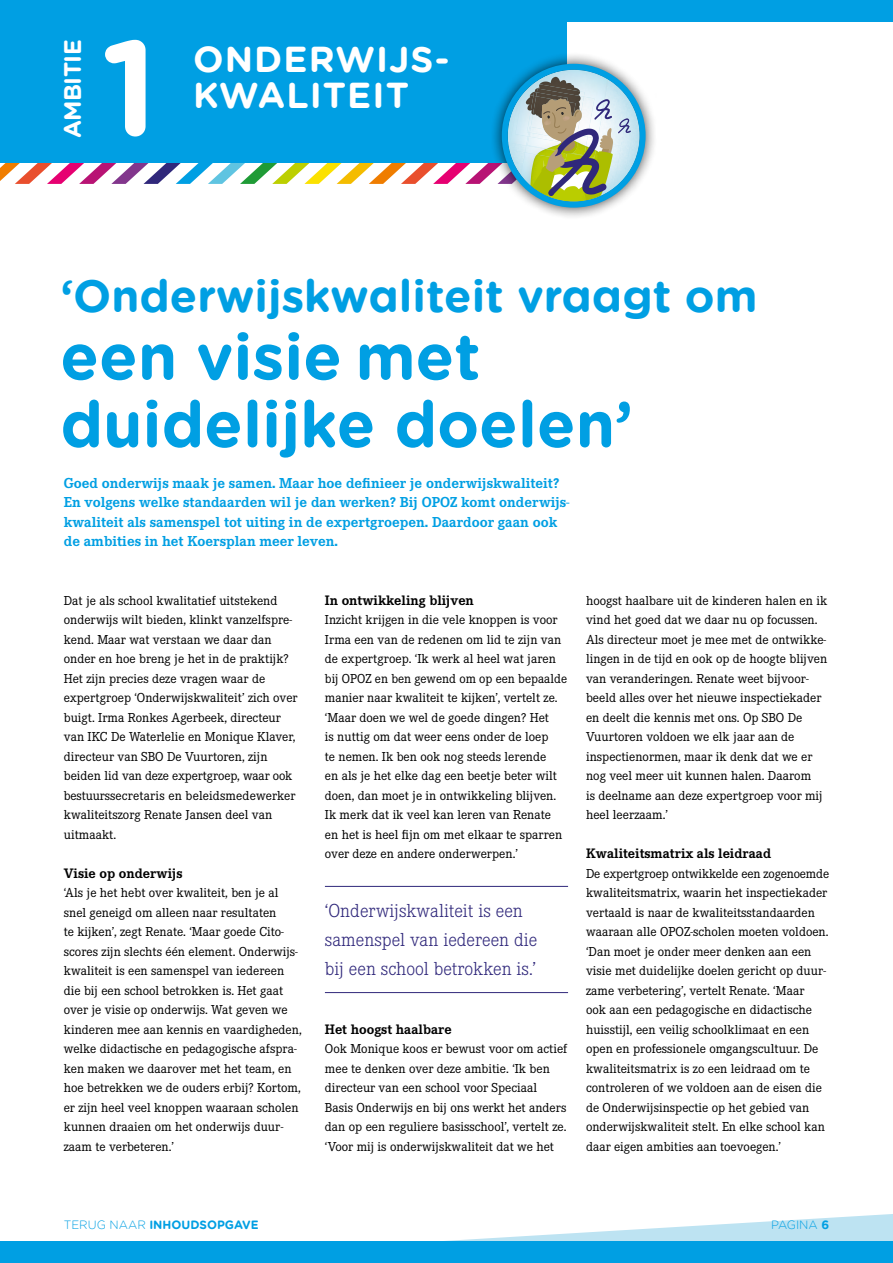
<style>
.page{position:relative;width:893px;height:1263px;background:#fff}
.page>*{position:absolute;margin:0;border:0;box-sizing:border-box;transform-origin:0 0}
.t1{font:700 135px "VGM Gotham Rounded";color:#fff}
.t2{font:700 64.5px/67.5px "VGM Gotham Rounded";color:#009fe3}
.t3{font:700 45px "VGM Gotham Rounded";color:#009fe3}
.t4{font:700 36px/36px "VGM Gotham Rounded";letter-spacing:.03em;color:#fff}
.t5{font:700 24px "VGM Gotham Rounded";letter-spacing:-.025em;color:#fff}
.t6{font:300 19.5px/29.2px "Corporate E Pro";color:#30287b}
.t7{font:700 15px/19.5px "Corporate E Pro";color:#009fe3}
.t8{font:700 14.25px "Corporate E Pro";color:#000}
.t9{font:13.5px/19.5px "Corporate E Pro";color:#000}
.t10{font:700 12px "VGM Gotham Rounded";color:#009fe3}
.t11{font:300 12px "VGM Gotham Rounded";color:#009fe3}
.s1{font-weight:300}
.s2{font-weight:700}
</style>
<div class="page">
<hr style="left:325px;top:886px;width:243px;height:1px;background:#30287b">
<hr style="left:325px;top:992px;width:243px;height:1px;background:#30287b">
<svg style="left:438px;top:1214px;width:455px;height:28px"></svg>
<div style="left:0;top:0;width:893px;height:21px;background:#009fe3"></div>
<div style="left:0;top:0;width:567px;height:163px;background:#009fe3"></div>
<div style="left:489px;top:51px;width:169px;height:169px;background:#000;opacity:.75"></div>
<svg style="left:0;top:70px;width:640px;height:132px"></svg>
<div style="left:502px;top:64px;width:144px;height:144px;border:6px solid #009fe3;border-radius:50%"></div>
<div style="left:0;top:1242px;width:893px;height:21px;background:#009fe3"></div>
<h3 class="t5" style="left:55px;top:138px;width:100px;rotate:-90deg">AMBITIE</h3>
<h1 class="t1" style="left:101px;top:-11px;width:58px">1</h1>
<h3 class="t4" style="left:193px;top:40px;width:258px">ONDERWIJS-<br>KWALITEIT</h3>
<h3 class="t3" style="left:60px;top:263px;width:699px">‘Onderwijskwaliteit vraagt om</h3>
<h2 class="t2" style="left:60px;top:320px;width:574px">een visie met duidelijke doelen’</h2>
<p class="t7" style="left:64px;top:472px;width:507px">Goed onderwijs maak je samen. Maar hoe definieer je onderwijskwaliteit?<br>En volgens welke standaarden wil je dan werken? Bij OPOZ komt onderwijs&shy;kwaliteit als samenspel tot uiting in de expertgroepen. Daardoor gaan ook de ambities in het Koersplan meer leven.</p>
<p class="t9" style="left:64px;top:590px;width:235px">Dat je als school kwalitatief uitstekend onderwijs wilt bieden, klinkt vanzelfspre&shy;kend. Maar wat verstaan we daar dan onder en hoe breng je het in de praktijk?<br>Het zijn precies deze vragen waar de expertgroep ‘Onderwijskwaliteit’ zich over buigt. Irma Ronkes Agerbeek, directeur van IKC De Waterlelie en Monique Klaver, directeur van SBO De Vuurtoren, zijn beiden lid van deze expertgroep, waar ook bestuurssecretaris en beleidsmedewerker kwaliteitszorg Renate Jansen deel van uitmaakt.</p>
<p class="t8" style="left:64px;top:863px;width:120px">Visie op onderwijs</p>
<p class="t9" style="left:64px;top:882px;width:239px">‘Als je het hebt over kwaliteit, ben je al snel geneigd om alleen naar resultaten<br>te kijken’, zegt Renate. ‘Maar goede Cito&shy;scores zijn slechts één element. Onderwijs&shy;kwaliteit is een samenspel van iedereen die bij een school betrokken is. Het gaat over je visie op onderwijs. Wat geven we kinderen mee aan kennis en vaardigheden, welke didactische en pedagogische afspra&shy;ken maken we daarover met het team, en hoe betrekken we de ouders erbij? Kortom, er zijn heel veel knoppen waaraan scholen kunnen draaien om het onderwijs duur&shy;zaam te verbeteren.’</p>
<p class="t8" style="left:325px;top:590px;width:150px">In ontwikkeling blijven</p>
<p class="t9" style="left:325px;top:609px;width:244px">Inzicht krijgen in die vele knoppen is voor Irma een van de redenen om lid te zijn van de expertgroep. ‘Ik werk al heel wat jaren bij OPOZ en ben gewend om op een bepaalde manier naar kwaliteit te kijken’, vertelt ze. ‘Maar doen we wel de goede dingen? Het<br>is nuttig om dat weer eens onder de loep<br>te nemen. Ik ben ook nog steeds lerende<br>en als je het elke dag een beetje beter wilt doen, dan moet je in ontwikkeling blijven.<br>Ik merk dat ik veel kan leren van Renate en het is heel fijn om met elkaar te sparren over deze en andere onderwerpen.’</p>
<h3 class="t6" style="left:325px;top:895px;width:214px">‘Onderwijskwaliteit is een samenspel van iedereen die bij een school betrokken is.’</h3>
<p class="t8" style="left:325px;top:1019px;width:128px">Het hoogst haalbare</p>
<p class="t9" style="left:325px;top:1038px;width:244px">Ook Monique koos er bewust voor om actief mee te denken over deze ambitie. ‘Ik ben directeur van een school voor Speciaal Basis Onderwijs en bij ons werkt het anders dan op een reguliere basisschool’, vertelt ze. ‘Voor mij is onderwijskwaliteit dat we het</p>
<p class="t9" style="left:586px;top:590px;width:243px">hoogst haalbare uit de kinderen halen en ik vind het goed dat we daar nu op focussen.<br>Als directeur moet je mee met de ontwikke&shy;lingen in de tijd en ook op de hoogte blijven van veranderingen. Renate weet bijvoor&shy;beeld alles over het nieuwe inspectiekader en deelt die kennis met ons. Op SBO De Vuurtoren voldoen we elk jaar aan de inspectienormen, maar ik denk dat we er nog veel meer uit kunnen halen. Daarom<br>is deelname aan deze expertgroep voor mij heel leerzaam.’</p>
<p class="t8" style="left:586px;top:843px;width:187px">Kwaliteitsmatrix als leidraad</p>
<p class="t9" style="left:586px;top:863px;width:245px">De expertgroep ontwikkelde een zogenoemde kwaliteitsmatrix, waarin het inspectiekader vertaald is naar de kwaliteitsstandaarden waaraan alle OPOZ-scholen moeten voldoen. ‘Dan moet je onder meer denken aan een visie met duidelijke doelen gericht op duur&shy;zame verbetering’, vertelt Renate. ‘Maar<br>ook aan een pedagogische en didactische huisstijl, een veilig schoolklimaat en een open en professionele omgangscultuur. De kwaliteitsmatrix is zo een leidraad om te controleren of we voldoen aan de eisen die de Onderwijsinspectie op het gebied van onderwijskwaliteit stelt. En elke school kan daar eigen ambities aan toevoegen.’</p>
<p class="t10" style="left:64px;top:1216px;width:196px"><span class="s1">TERUG NAAR</span> INHOUDSOPGAVE</p>
<p class="t11" style="left:771px;top:1216px;width:60px">PAGINA <span class="s2">6</span></p>
</div>
